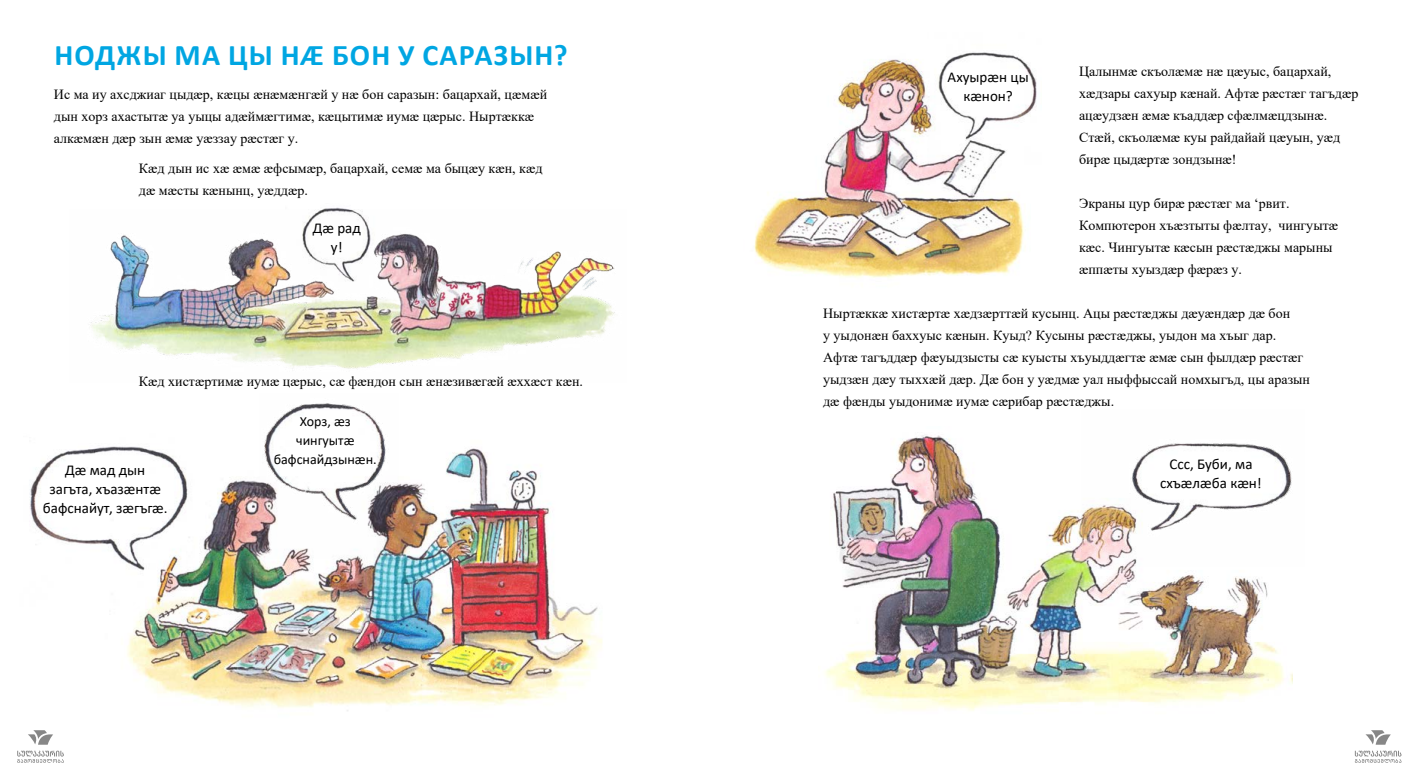
<style>
.page{position:relative;width:1418px;height:780px;background:#fff}
.page>*{position:absolute;margin:0;border:0;box-sizing:border-box;transform-origin:0 0}
.t1{font:700 30px "Calibri";letter-spacing:.04em;color:#00a6e2}
.t2{font:15px/19px "Calibri";color:#000;text-align:center}
.t3{font:14px/22px "Times New Roman";color:#000}
.t4{font:14px/19px "Calibri";color:#000;text-align:center}
</style>
<div class="page">
<img style="left:825px;top:435px;width:466px;height:276px">
<img style="left:754px;top:59px;width:270px;height:219px">
<img style="left:127px;top:448px;width:476px;height:263px">
<img style="left:90px;top:234px;width:525px;height:135px">
<img style="left:927px;top:52px;width:110px;height:112px">
<img style="left:1081px;top:435px;width:211px;height:131px">
<img style="left:260px;top:403px;width:138px;height:155px">
<img style="left:30px;top:446px;width:164px;height:160px">
<img style="left:286px;top:207px;width:99px;height:98px">
<svg style="left:1365px;top:730px;width:25px;height:14px"></svg>
<svg style="left:1354px;top:750px;width:47px;height:13px"></svg>
<svg style="left:28px;top:730px;width:25px;height:14px"></svg>
<svg style="left:17px;top:750px;width:47px;height:13px"></svg>
<h1 class="t1" style="left:54px;top:34px;width:515px">НОДЖЫ МА ЦЫ НÆ БОН У САРАЗЫН?</h1>
<p class="t3" style="left:54px;top:82px;width:495px">Ис ма иу ахсджиаг цыдæр, кæцы æнæмæнгæй у нæ бон саразын: бацархай, цæмæй дын хорз ахастытæ уа уыцы адæймæгтимæ, кæцытимæ иумæ цæрыс. Ныртæккæ алкæмæн дæр зын æмæ уæззау рæстæг у.</p>
<p class="t3" style="left:139px;top:157px;width:405px">Кæд дын ис хæ æмæ æфсымæр, бацархай, семæ ма быцæу кæн, кæд дæ мæсты кæнынц, уæддæр.</p>
<p class="t2" style="left:313px;top:218px;width:50px">Дæ рад у!</p>
<p class="t3" style="left:139px;top:370px;width:445px">Кæд хистæртимæ иумæ цæрыс, сæ фæндон сын æнæзивæгæй æххæст кæн.</p>
<p class="t2" style="left:43px;top:460px;width:126px">Дæ мад дын загъта, хъазæнтæ бафснайут, зæгъгæ.</p>
<p class="t4" style="left:274px;top:411px;width:104px">Хорз, æз чингуытæ бафснайдзынæн.</p>
<p class="t2" style="left:947px;top:67px;width:82px">Ахуырæн цы кæнон?</p>
<p class="t3" style="left:1079px;top:60px;width:281px">Цалынмæ скъолæмæ нæ цæуыс, бацархай, хæдзары сахуыр кæнай. Афтæ рæстæг тагъдæр ацæудзæн æмæ къаддæр сфæлмæцдзынæ.<br>Стæй, скъолæмæ куы райдайай цæуын, уæд бирæ цыдæртæ зондзынæ!</p>
<p class="t3" style="left:1079px;top:192px;width:260px">Экраны цур бирæ рæстæг ма ‘рвит.<br>Компютерон хъæзтыты фæлтау, чингуытæ кæс. Чингуытæ кæсын рæстæджы марыны æппæты хуыздæр фæрæз у.</p>
<p class="t3" style="left:823px;top:302px;width:488px">Ныртæккæ хистæртæ хæдзæрттæй кусынц. Ацы рæстæджы дæуæндæр дæ бон<br>у уыдонæн баххуыс кæнын. Куыд? Кусыны рæстæджы, уыдон ма хъыг дар.<br>Афтæ тагъддæр фæуыдзысты сæ куысты хъуыддæгтæ æмæ сын фылдæр рæстæг уыдзæн дæу тыххæй дæр. Дæ бон у уæдмæ уал ныффыссай номхыгъд, цы аразын дæ фæнды уыдонимæ иумæ сæрибар рæстæджы.</p>
<p class="t2" style="left:1160px;top:454px;width:103px">Ссс, Буби, ма схъæлæба кæн!</p>
</div>
